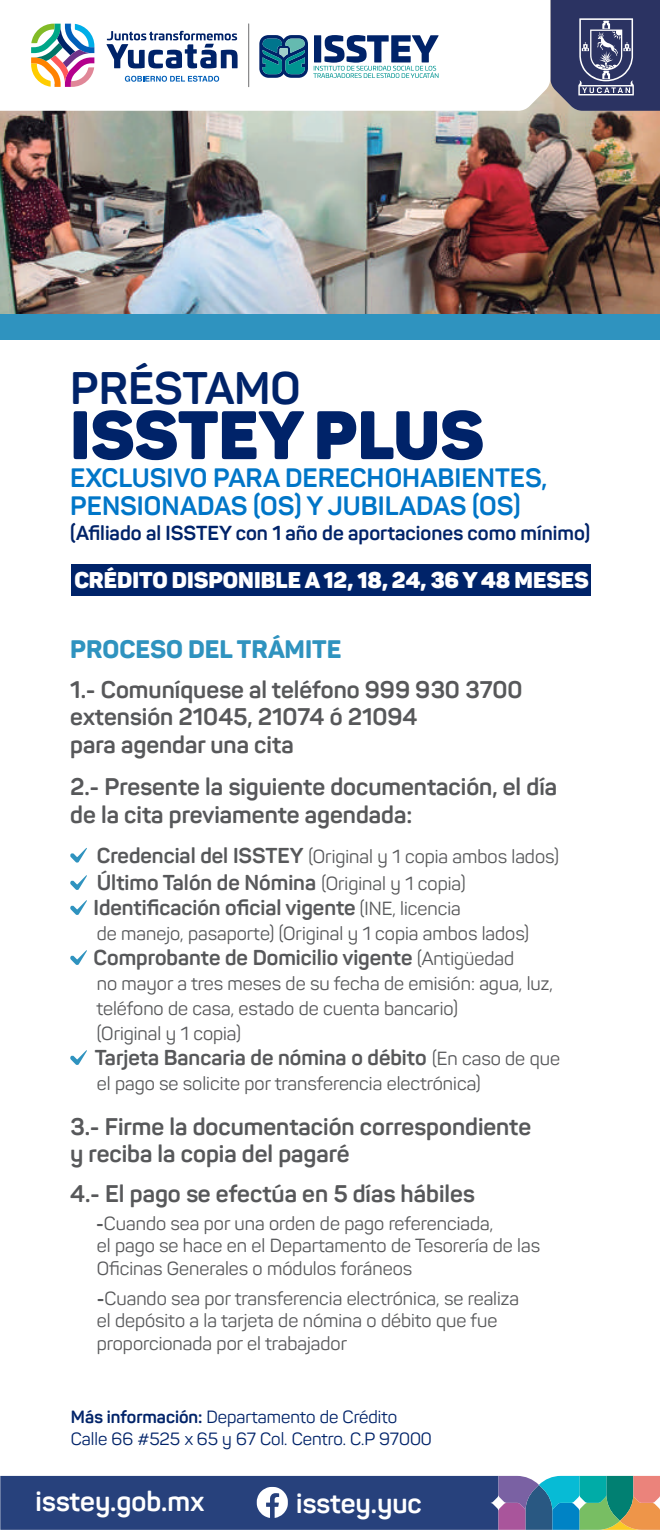
<style>
.page{position:relative;width:660px;height:1530px;background:#fff}
.page>*{position:absolute;margin:0;border:0;box-sizing:border-box;transform-origin:0 0}
.t1{font:900 67.5px "Panton";color:#002369}
.t2{font:700 45px "Panton";color:#002369}
.t3{font:700 27.5px "Panton";color:#fff}
.t4{font:700 26.25px/27.5px "Panton";color:#0076c8}
.t5{font:800 25px "Panton";color:#2f93bf}
.t6{font:700 23.75px/27.5px "Panton";color:#57585a}
.t7{font:900 22.5px "Panton";color:#fff}
.t8{font:700 21.25px/25px "Panton";color:#57585a}
.t9{font:700 20px "Panton";color:#002369}
.t10{font:18.75px/22.5px "Panton";color:#57585a}
.t11{font:17.5px/22.5px "Panton";color:#002369}
.s1{font-weight:700;font-size:21.25px}
.s2{font-weight:400;font-size:18.75px}
.s3{font-weight:700}
</style>
<div class="page">
<img style="left:0;top:111px;width:659px;height:203px">
<div style="left:71px;top:565px;width:520px;height:31px;background:#002369"></div>
<svg style="left:0;top:1476px;width:660px;height:54px;background:#3a5783"></svg>
<div style="left:0;top:314px;width:660px;height:25px;background:#2f93bf"></div>
<svg style="left:70px;top:848px;width:17px;height:15px"></svg>
<svg style="left:70px;top:875px;width:17px;height:15px"></svg>
<svg style="left:70px;top:900px;width:17px;height:15px"></svg>
<svg style="left:70px;top:950px;width:17px;height:15px"></svg>
<svg style="left:70px;top:1050px;width:17px;height:15px"></svg>
<svg style="left:550px;top:0;width:110px;height:111px;background:#444b73"></svg>
<svg style="left:0;top:23px;width:550px;height:88px"></svg>
<svg style="left:248px;top:23px;width:1px;height:64px"></svg>
<svg style="left:259px;top:35px;width:180px;height:43px"></svg>
<svg style="left:31px;top:24px;width:63px;height:63px"></svg>
<svg style="left:106px;top:31px;width:131px;height:37px"></svg>
<svg style="left:125px;top:76px;width:94px;height:6px"></svg>
<h2 class="t2" style="left:70px;top:360px;width:232px">PRÉSTAMO</h2>
<h1 class="t1" style="left:70px;top:392px;width:415px">ISSTEY PLUS</h1>
<h3 class="t4" style="left:70px;top:464px;width:479px">EXCLUSIVO PARA DERECHOHABIENTES,<br>PENSIONADAS (OS) Y JUBILADAS (OS)</h3>
<p class="t9" style="left:70px;top:521px;width:521px">(Afiliado al ISSTEY con 1 año de aportaciones como mínimo)</p>
<p class="t7" style="left:74px;top:565px;width:516px">CRÉDITO DISPONIBLE A 12, 18, 24, 36 Y 48 MESES</p>
<h3 class="t5" style="left:70px;top:633px;width:273px">PROCESO DEL TRÁMITE</h3>
<p class="t6" style="left:70px;top:675px;width:454px">1.- Comuníquese al teléfono 999 930 3700 extensión 21045, 21074 ó 21094<br>para agendar una cita</p>
<p class="t6" style="left:70px;top:773px;width:488px">2.- Presente la siguiente documentación, el día de la cita previamente agendada:</p>
<p class="t10" style="left:97px;top:845px;width:463px"><span class="s1">Credencial del ISSTEY</span> (Original y 1 copia ambos lados)</p>
<p class="t8" style="left:93px;top:870px;width:373px">Último Talón de Nómina <span class="s2">(Original y 1 copia)<br></span>Identificación oficial vigente <span class="s2">(INE, licencia</span></p>
<p class="t10" style="left:97px;top:922px;width:434px">de manejo, pasaporte) (Original y 1 copia ambos lados)</p>
<p class="t8" style="left:93px;top:945px;width:422px">Comprobante de Domicilio vigente <span class="s2">(Antigüedad</span></p>
<p class="t10" style="left:96px;top:970px;width:458px;line-height:25px">no mayor a tres meses de su fecha de emisión: agua, luz, teléfono de casa, estado de cuenta bancario)<br>(Original y 1 copia)</p>
<p class="t8" style="left:95px;top:1045px;width:466px">Tarjeta Bancaria de nómina o débito <span class="s2">(En caso de que</span></p>
<p class="t10" style="left:97px;top:1072px;width:385px">el pago se solicite por transferencia electrónica)</p>
<p class="t6" style="left:70px;top:1112px;width:462px">3.- Firme la documentación correspondiente y reciba la copia del pagaré</p>
<p class="t6" style="left:70px;top:1180px;width:406px">4.- El pago se efectúa en 5 días hábiles</p>
<p class="t10" style="left:96px;top:1212px;width:445px"><span class="s3">-</span>Cuando sea por una orden de pago referenciada,<br>el pago se hace en el Departamento de Tesorería de las<br>Oficinas Generales o módulos foráneos</p>
<p class="t10" style="left:97px;top:1287px;width:424px"><span class="s3">-</span>Cuando sea por transferencia electrónica, se realiza el depósito a la tarjeta de nómina o débito que fue proporcionada por el trabajador</p>
<p class="t11" style="left:71px;top:1405px;width:362px"><span class="s3">Más información:</span> Departamento de Crédito<br>Calle 66 #525 x 65 y 67 Col. Centro. C.P 97000</p>
<h3 class="t3" style="left:35px;top:1484px;width:170px">isstey.gob.mx</h3>
<h3 class="t3" style="left:296px;top:1486px;width:127px">isstey.yuc</h3>
</div>
